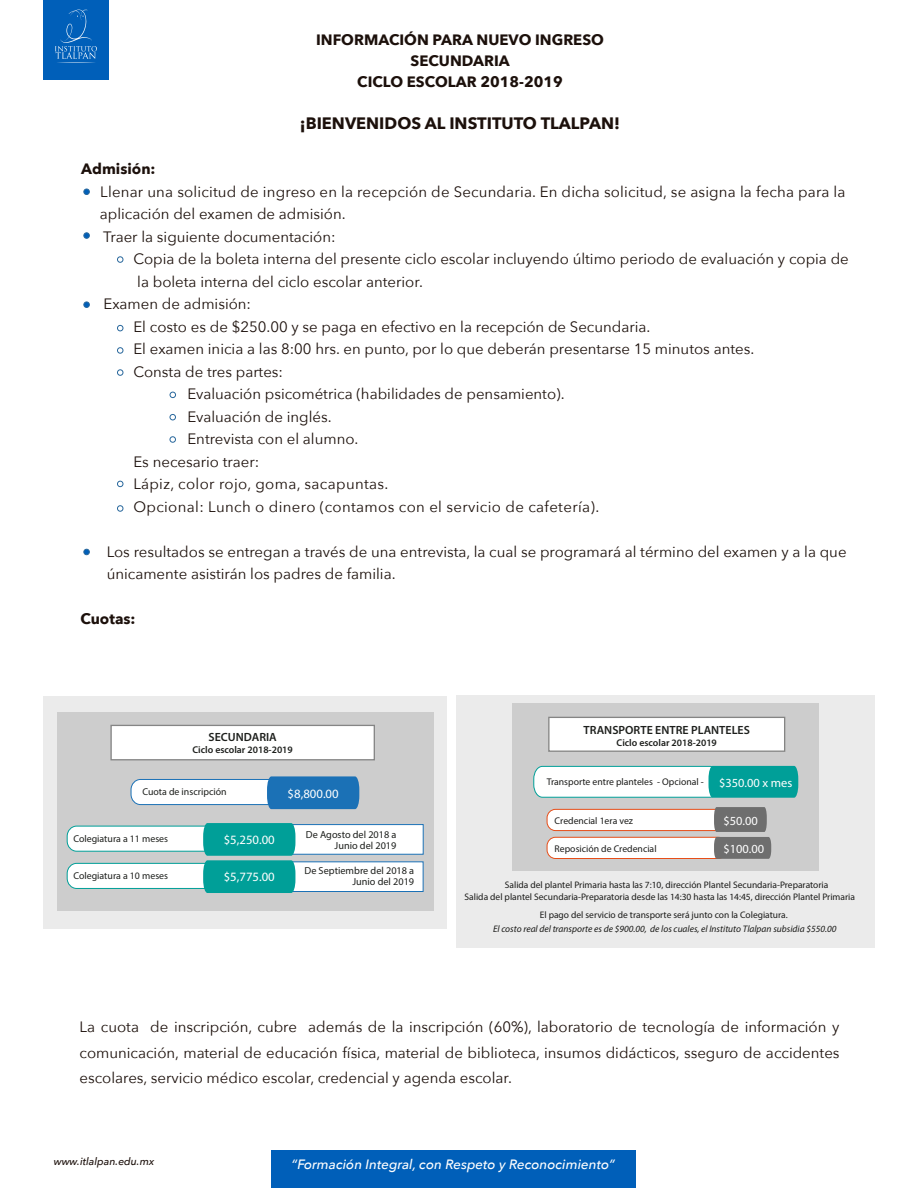
<style>
.page{position:relative;width:918px;height:1188px;background:#fff}
.page>*{position:absolute;margin:0;border:0;box-sizing:border-box;transform-origin:0 0}
.t1{font:700 16.5px "Avenir Next";color:#1c100b}
.t2{font:15px/22.5px "Avenir Next";color:#1c100b}
.t3{font:15px "Avenir Next";letter-spacing:.025em;color:#1c100b}
.t4{font:700 15px/21px "Avenir Next";color:#1c100b;text-align:center}
.t5{font:italic 500 13.5px "Avenir Next";color:#fff}
.t6{font:12.75px "Myriad Pro";color:#fff}
.t7{font:12.45px "Myriad Pro";color:#fff}
.t8{font:600 11.85px "Myriad Pro";color:#1d1f1c}
.t9{font:italic 500 10.5px "Avenir Next";color:#1c100b}
.t10{font:10.2px/11.2px "Myriad Pro";color:#1d1f1c;text-align:right}
.t11{font:9.9px "Myriad Pro";color:#1d1f1c}
.t12{font:600 9.9px "Myriad Pro";color:#1d1f1c}
.t13{font:9.75px "Myriad Pro";color:#1c1c1a}
.t14{font:9.45px/12.5px "Myriad Pro";color:#1c1c1a}
.t15{font:italic 9.45px "Myriad Pro";color:#1c1c1a}
.s1{font-size:12.45px;color:#fff}
</style>
<div class="page">
<div style="left:83px;top:189px;width:7px;height:6px;border:1px solid #28679c;border-radius:50%"></div>
<div style="left:83px;top:232px;width:7px;height:7px;border:1px solid #28679c;border-radius:50%"></div>
<div style="left:83px;top:302px;width:7px;height:6px;border:1px solid #28679c;border-radius:50%"></div>
<div style="left:83px;top:549px;width:7px;height:6px;border:1px solid #28679c;border-radius:50%"></div>
<div style="left:117px;top:256px;width:6px;height:7px;border:1px solid #28679c;border-radius:50%"></div>
<svg style="left:117px;top:325px;width:6px;height:6px"></svg>
<div style="left:117px;top:347px;width:6px;height:7px;border:1px solid #28679c;border-radius:50%"></div>
<div style="left:117px;top:369px;width:6px;height:7px;border:1px solid #28679c;border-radius:50%"></div>
<svg style="left:170px;top:392px;width:6px;height:6px"></svg>
<svg style="left:170px;top:414px;width:6px;height:6px"></svg>
<div style="left:170px;top:436px;width:6px;height:7px;border:1px solid #28679c;border-radius:50%"></div>
<svg style="left:117px;top:481px;width:6px;height:6px"></svg>
<div style="left:117px;top:505px;width:6px;height:7px;border:1px solid #28679c;border-radius:50%"></div>
<div style="left:271px;top:1151px;width:365px;height:37px;background:#005fb9"></div>
<div style="left:43px;top:0;width:65px;height:80px;background:#005fb9"></div>
<svg style="left:55px;top:10px;width:42px;height:53px"></svg>
<div style="left:43px;top:696px;width:404px;height:233px;background:#ebebeb"></div>
<div style="left:57px;top:712px;width:377px;height:199px;background:#cdcdcd"></div>
<div style="left:110px;top:725px;width:265px;height:35px;background:#fff;border:1px solid #858585"></div>
<div style="left:131px;top:779px;width:202px;height:26px;background:#fff;border-radius:10px"></div>
<div style="left:131px;top:779px;width:203px;height:26px;border:1px solid #1b71b6;border-radius:10px"></div>
<div style="left:267px;top:776px;width:92px;height:33px;background:#1b71b6"></div>
<div style="left:286px;top:824px;width:138px;height:31px;background:#fff;border:1px solid #1b71b6"></div>
<div style="left:67px;top:826px;width:203px;height:25px;background:#fff;border-radius:10px"></div>
<div style="left:67px;top:826px;width:203px;height:26px;border:1px solid #009f98;border-radius:10px"></div>
<div style="left:286px;top:861px;width:138px;height:31px;background:#fff;border:1px solid #1b71b6"></div>
<div style="left:67px;top:863px;width:203px;height:25px;background:#fff;border-radius:10px"></div>
<div style="left:67px;top:863px;width:203px;height:26px;border:1px solid #009f98;border-radius:10px"></div>
<svg style="left:203px;top:823px;width:92px;height:70px"></svg>
<div style="left:456px;top:696px;width:419px;height:252px;background:#ebebeb"></div>
<div style="left:512px;top:703px;width:307px;height:167px;background:#cdcdcd"></div>
<svg style="left:533px;top:766px;width:265px;height:32px"></svg>
<div style="left:547px;top:809px;width:180px;height:22px;background:#fff;border-radius:9px"></div>
<div style="left:547px;top:809px;width:180px;height:22px;border:1px solid #e74e19;border-radius:9px"></div>
<div style="left:547px;top:837px;width:180px;height:22px;background:#fff;border-radius:9px"></div>
<div style="left:547px;top:837px;width:180px;height:22px;border:1px solid #e74e19;border-radius:9px"></div>
<svg style="left:714px;top:807px;width:57px;height:52px"></svg>
<div style="left:548px;top:717px;width:237px;height:35px;background:#fff;border:1px solid #858584"></div>
<p class="t4" style="left:316px;top:29px;width:289px">INFORMACIÓN PARA NUEVO INGRESO<br>SECUNDARIA<br>CICLO ESCOLAR 2018-2019</p>
<p class="t1" style="left:300px;top:109px;width:322px">¡BIENVENIDOS AL INSTITUTO TLALPAN!</p>
<p class="t4" style="left:81px;top:158px;width:76px">Admisión:</p>
<p class="t2" style="left:100px;top:180px;width:747px">Llenar una solicitud de ingreso en la recepción de Secundaria. En dicha solicitud, se asigna la fecha para la aplicación del examen de admisión.<br>Traer la siguiente documentación:</p>
<p class="t2" style="left:133px;top:247px;width:717px">Copia de la boleta interna del presente ciclo escolar incluyendo último periodo de evaluación y copia de</p>
<p class="t2" style="left:137px;top:270px;width:287px">la boleta interna del ciclo escolar anterior.</p>
<p class="t2" style="left:103px;top:292px;width:149px">Examen de admisión:</p>
<p class="t2" style="left:133px;top:315px;width:519px">El costo es de $250.00 y se paga en efectivo en la recepción de Secundaria.</p>
<p class="t2" style="left:133px;top:337px;width:622px">El examen inicia a las 8:00 hrs. en punto, por lo que deberán presentarse 15 minutos antes.</p>
<p class="t2" style="left:133px;top:360px;width:151px">Consta de tres partes:</p>
<p class="t2" style="left:187px;top:382px;width:379px">Evaluación psicométrica (habilidades de pensamiento).</p>
<p class="t2" style="left:187px;top:405px;width:146px">Evaluación de inglés.</p>
<p class="t2" style="left:187px;top:427px;width:172px">Entrevista con el alumno.</p>
<p class="t2" style="left:133px;top:450px;width:127px">Es necesario traer:</p>
<p class="t3" style="left:133px;top:471px;width:257px">Lápiz, color rojo, goma, sacapuntas.</p>
<p class="t3" style="left:133px;top:494px;width:467px">Opcional: Lunch o dinero (contamos con el servicio de cafetería).</p>
<p class="t2" style="left:107px;top:540px;width:741px">Los resultados se entregan a través de una entrevista, la cual se programará al término del examen y a la que únicamente asistirán los padres de familia.</p>
<p class="t4" style="left:80px;top:608px;width:57px">Cuotas:</p>
<p class="t8" style="left:209px;top:730px;width:70px">SECUNDARIA</p>
<p class="t12" style="left:193px;top:743px;width:102px">Ciclo escolar 2018-2019</p>
<p class="t11" style="left:142px;top:786px;width:86px">Cuota de inscripción</p>
<p class="t6" style="left:288px;top:786px;width:53px">$8,800.00</p>
<p class="t10" style="left:306px;top:829px;width:92px">De Agosto del 2018 a<br>Junio del 2019</p>
<p class="t11" style="left:73px;top:833px;width:96px">Colegiatura a 11 meses</p>
<p class="t6" style="left:224px;top:832px;width:53px">$5,250.00</p>
<p class="t11" style="left:73px;top:870px;width:96px">Colegiatura a 10 meses</p>
<p class="t6" style="left:224px;top:869px;width:53px">$5,775.00</p>
<p class="t10" style="left:304px;top:865px;width:111px">De Septiembre del 2018 a<br>Junio del 2019</p>
<p class="t8" style="left:584px;top:723px;width:168px">TRANSPORTE ENTRE PLANTELES</p>
<p class="t12" style="left:617px;top:736px;width:102px">Ciclo escolar 2018-2019</p>
<p class="t13" style="left:547px;top:776px;width:247px">Transporte entre planteles - Opcional - <span class="s1">$350.00 x mes</span></p>
<p class="t13" style="left:555px;top:814px;width:80px">Credencial 1era vez</p>
<p class="t7" style="left:723px;top:813px;width:36px">$50.00</p>
<p class="t13" style="left:555px;top:842px;width:104px">Reposición de Credencial</p>
<p class="t7" style="left:723px;top:841px;width:42px">$100.00</p>
<p class="t14" style="left:465px;top:878px;width:392px;text-indent:40px">Salida del plantel Primaria hasta las 7:10, dirección Plantel Secundaria-Preparatoria<br>Salida del plantel Secundaria-Preparatoria desde las 14:30 hasta las 14:45, dirección Plantel Primaria</p>
<p class="t14" style="left:540px;top:908px;width:249px">El pago del servicio de transporte será junto con la Colegiatura.</p>
<p class="t15" style="left:493px;top:923px;width:345px">El costo real del transporte es de $900.00, de los cuales, el Instituto Tlalpan subsidia $550.00</p>
<p class="t2" style="left:80px;top:1014px;width:762px;line-height:25.5px;text-align:justify">La cuota de inscripción, cubre además de la inscripción (60%), laboratorio de tecnología de información y comunicación, material de educación física, material de biblioteca, insumos didácticos, sseguro de accidentes escolares, servicio médico escolar, credencial y agenda escolar.</p>
<p class="t9" style="left:54px;top:1152px;width:102px">www.itlalpan.edu.mx</p>
<p class="t5" style="left:292px;top:1153px;width:325px">“Formación Integral, con Respeto y Reconocimiento”</p>
</div>
